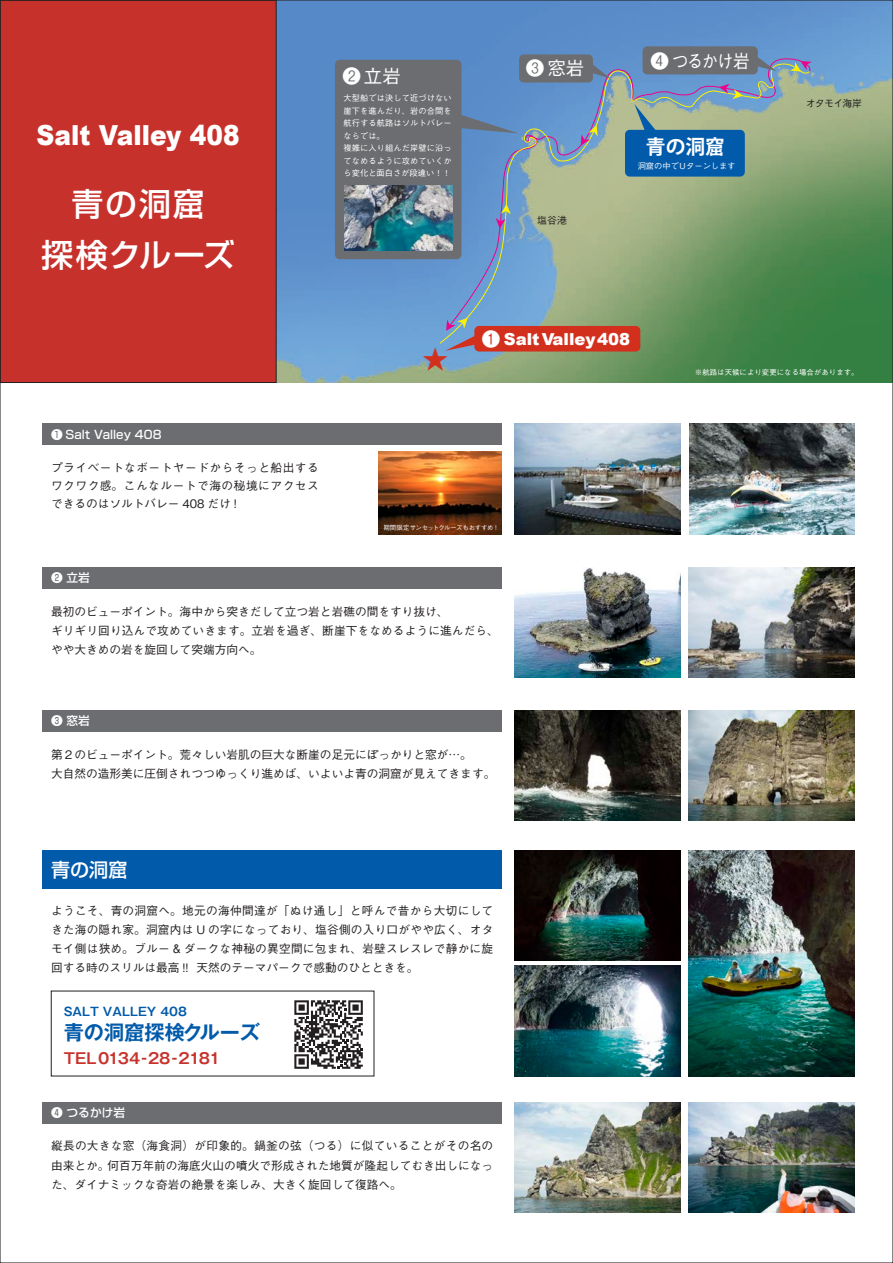
<style>
.page{position:relative;width:893px;height:1263px;background:#fff}
.page>*{position:absolute;margin:0;border:0;box-sizing:border-box;transform-origin:0 0}
.t1{font:500 31.95px "Shin Go Pr 6";letter-spacing:.055em;color:#fff}
.t2{font:900 27.6px "Arial";color:#fff;scale:.9 1}
.t3{font:26.4px "Koz Go Pr 6 N";color:#d2301d}
.t4{font:700 20.25px "Gothic MB101 Pr 6 De";color:#015aaa}
.t5{font:700 19.8px "Koz Go Pr 6 N";color:#fff}
.t6{font:500 19.2px "Shin Go Pr 6";color:#fff}
.t7{font:500 18.45px "G Gothic BBB Pro";letter-spacing:-.005em;color:#fff}
.t8{font:900 16.5px "Arial";color:#fff}
.t9{font:700 14.85px "Gothic MB101 Pr 6 De";letter-spacing:-.035em;color:#c7322c}
.t10{font:500 11.7px/19.2px "Gothic BBB Pr 6";color:#231f20}
.t11{font:500 11.7px "Gothic BBB Pr 6";letter-spacing:.02em;color:#231f20}
.t12{font:500 11.7px "Gothic BBB Pr 6";letter-spacing:.025em;color:#231f20}
.t13{font:500 11.7px "Shin Go Pr 6";color:#fff}
.t14{font:700 11.7px "Gothic MB101 Pr 6 De";color:#015aaa}
.t15{font:500 9.9px "G Gothic BBB Pro";letter-spacing:-.05em;color:#231f20}
.t16{font:500 8.25px/12.6px "G Gothic BBB Pro";letter-spacing:.01em;color:#fff}
.t17{font:500 7.5px "Gothic BBB Pr 6";color:#fff}
.t18{font:500 6.45px "Gothic BBB Pr 6";letter-spacing:-.025em;color:#fff}
</style>
<div class="page">
<div style="left:43px;top:424px;width:459px;height:21px;background:#6c6d70"></div>
<div style="left:43px;top:567px;width:459px;height:21px;background:#6c6d70"></div>
<div style="left:43px;top:710px;width:459px;height:21px;background:#6c6d70"></div>
<div style="left:43px;top:850px;width:459px;height:38px;background:#015aaa"></div>
<div style="left:43px;top:1102px;width:459px;height:21px;background:#6c6d70"></div>
<img style="left:276px;top:2px;width:615px;height:381px">
<svg style="left:439px;top:70px;width:195px;height:274px;background:#84a4b0"></svg>
<svg style="left:581px;top:125px;width:17px;height:21px"></svg>
<svg style="left:496px;top:204px;width:15px;height:24px"></svg>
<svg style="left:593px;top:62px;width:18px;height:16px"></svg>
<div style="left:643px;top:46px;width:115px;height:28px;background:#6c6d70;border-radius:5px"></div>
<div style="left:519px;top:54px;width:74px;height:29px;background:#6c6d70;border-radius:5px"></div>
<svg style="left:631px;top:54px;width:182px;height:79px"></svg>
<svg style="left:445px;top:318px;width:38px;height:33px"></svg>
<div style="left:474px;top:326px;width:166px;height:25px;background:#d2301d;border-radius:5px"></div>
<svg style="left:461px;top:115px;width:57px;height:18px"></svg>
<div style="left:335px;top:60px;width:126px;height:199px;background:#6c6d70;border-radius:5px"></div>
<div style="left:625px;top:130px;width:120px;height:47px;background:#015aaa;border-radius:5px"></div>
<div style="left:0;top:0;width:276px;height:382px;background:#c7312c"></div>
<img style="left:689px;top:424px;width:166px;height:110px">
<img style="left:515px;top:424px;width:166px;height:110px">
<img style="left:515px;top:567px;width:166px;height:110px">
<img style="left:515px;top:710px;width:166px;height:111px">
<img style="left:514px;top:965px;width:166px;height:111px">
<img style="left:689px;top:850px;width:166px;height:226px">
<img style="left:689px;top:1102px;width:166px;height:111px">
<img style="left:515px;top:1102px;width:166px;height:111px">
<img style="left:378px;top:451px;width:124px;height:83px">
<img style="left:344px;top:185px;width:108px;height:65px">
<img style="left:689px;top:567px;width:166px;height:110px">
<img style="left:689px;top:710px;width:166px;height:111px">
<img style="left:515px;top:850px;width:166px;height:111px">
<svg style="left:294px;top:1000px;width:69px;height:69px"></svg>
<p class="t2" style="left:36px;top:116px;width:228px">Salt Valley 408</p>
<p class="t1" style="left:72px;top:178px;width:135px">青の洞窟</p>
<p class="t1" style="left:42px;top:229px;width:195px">探検クルーズ</p>
<p class="t7" style="left:342px;top:61px;width:60px">❷立岩</p>
<p class="t16" style="left:344px;top:91px;width:110px">大型船では決して近づけない崖下を進んだり、岩の合間を航行する航路はソルトバレーならでは。<br>複雑に入り組んだ岸壁に沿ってなめるように攻めていくから変化と面白さが段違い!!</p>
<p class="t7" style="left:526px;top:54px;width:60px">❸窓岩</p>
<p class="t15" style="left:537px;top:212px;width:31px">塩谷港</p>
<p class="t7" style="left:650px;top:46px;width:101px">❹ つるかけ岩</p>
<p class="t5" style="left:646px;top:136px;width:81px">青の洞窟</p>
<p class="t16" style="left:638px;top:159px;width:99px">洞窟の中でUターンします</p>
<p class="t15" style="left:806px;top:96px;width:58px">オタモイ海岸</p>
<p class="t13" style="left:51px;top:425px;width:112px">❶ Salt Valley 408</p>
<p class="t10" style="left:51px;top:458px;width:269px;line-height:18px;text-align:justify">プライベートなボートヤードからそっと船出するワクワク感。こんなルートで海の秘境にアクセスできるのはソルトバレー 408 だけ !</p>
<p class="t13" style="left:51px;top:568px;width:40px">❷ 立岩</p>
<p class="t3" style="left:422px;top:344px;width:28px">★</p>
<p class="t7" style="left:482px;top:324px;width:20px">❶</p>
<p class="t8" style="left:504px;top:327px;width:128px">SaltValley408</p>
<p class="t18" style="left:383px;top:523px;width:115px">期間限定サンセットクルーズもおすすめ !</p>
<p class="t10" style="left:51px;top:601px;width:399px">最初のビューポイント。海中から突きだして立つ岩と岩礁の間をすり抜け、</p>
<p class="t10" style="left:51px;top:620px;width:449px">ギリギリ回り込んで攻めていきます。立岩を過ぎ、断崖下をなめるように進んだら、やや大きめの岩を旋回して突端方向へ。</p>
<p class="t17" style="left:695px;top:367px;width:165px">※航路は天候により変更になる場合があります。</p>
<p class="t13" style="left:51px;top:711px;width:40px">❸ 窓岩</p>
<p class="t10" style="left:51px;top:744px;width:422px">第２のビューポイント。荒々しい岩肌の巨大な断崖の足元にぽっかりと窓が...。</p>
<p class="t10" style="left:51px;top:763px;width:446px">大自然の造形美に圧倒されつつゆっくり進めば、いよいよ青の洞窟が見えてきます。</p>
<p class="t6" style="left:51px;top:853px;width:78px">青の洞窟</p>
<p class="t12" style="left:51px;top:901px;width:444px">ようこそ、青の洞窟へ。地元の海仲間達が「ぬけ通し」と呼んで昔から大切にして</p>
<p class="t11" style="left:51px;top:920px;width:444px">きた海の隠れ家。洞窟内は U の字になっており、塩谷側の入り口がやや広く、オタ</p>
<p class="t11" style="left:51px;top:939px;width:444px">モイ側は狭め。ブルー &amp; ダークな神秘の異空間に包まれ、岩壁スレスレで静かに旋</p>
<p class="t10" style="left:196px;top:958px;width:224px">天然のテーマパークで感動のひとときを。</p>
<p class="t10" style="left:51px;top:958px;width:139px">回する時のスリルは最高 !!</p>
<p class="t14" style="left:64px;top:1001px;width:125px">SALT VALLEY 408</p>
<p class="t4" style="left:64px;top:1015px;width:198px">青の洞窟探検クルーズ</p>
<p class="t9" style="left:64px;top:1046px;width:158px">TEL0134-28-2181</p>
<p class="t13" style="left:51px;top:1103px;width:76px">❹ つるかけ岩</p>
<p class="t10" style="left:51px;top:1136px;width:444px;text-align:right">縦長の大きな窓（海食洞）が印象的。鍋釜の弦（つる）に似ていることがその名の何百万年前の海底火山の噴火で形成された地質が隆起してむき出しになっ</p>
<p class="t10" style="left:51px;top:1155px;width:352px">由来とか。<br>た、ダイナミックな奇岩の絶景を楽しみ、大きく旋回して復路へ。</p>
</div>
